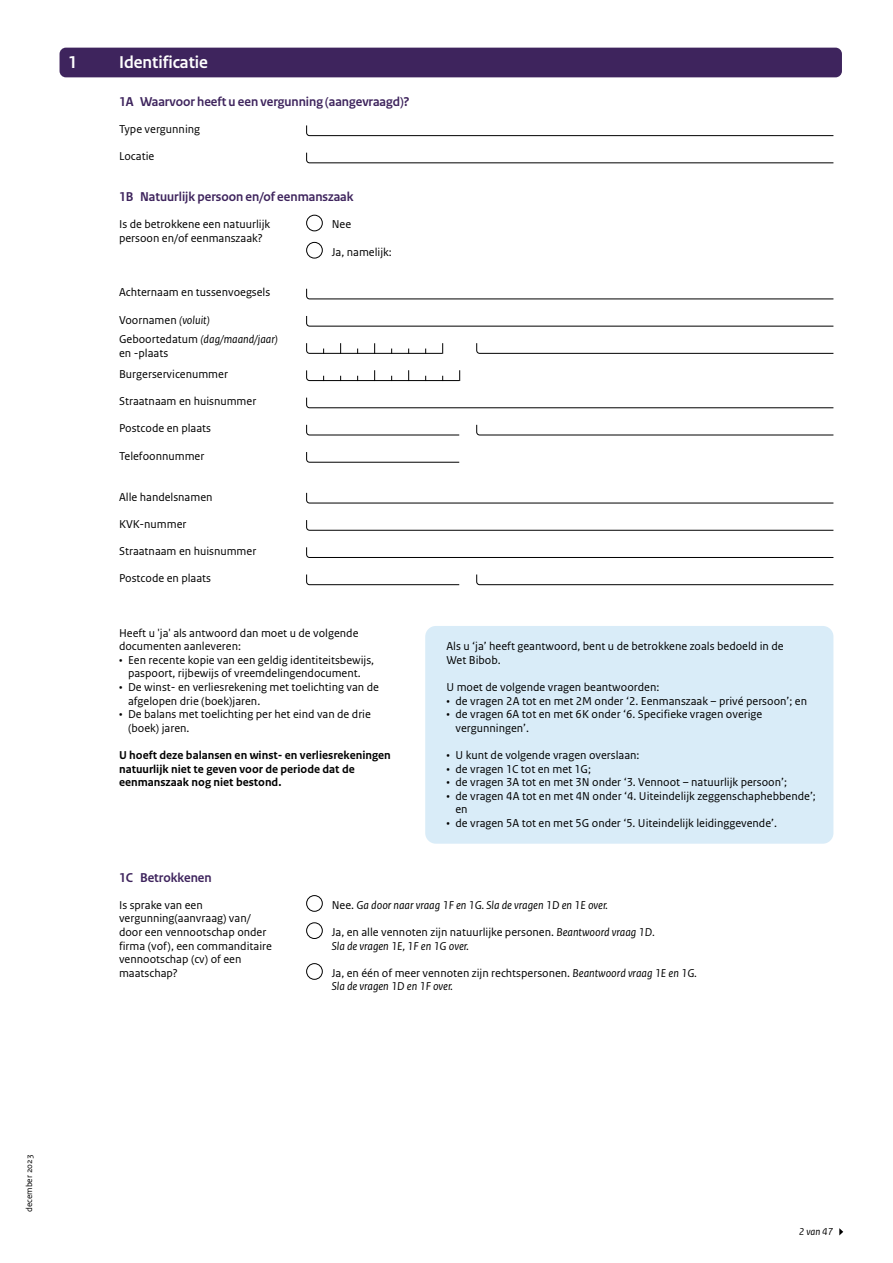
<style>
.page{position:relative;width:893px;height:1263px;background:#fff}
.page>*{position:absolute;margin:0;border:0;box-sizing:border-box;transform-origin:0 0}
.Kop_wit{font:700 18px "Rijksoverheid Sans Heading";color:#fff}
.Alineakop_H3{font:700 13.5px "Rijksoverheid Sans Heading";color:#3e245d}
.Tekst_invulkaders{font:12px/13.6px "Rijksoverheid Sans Text";color:#000}
.Tekst_invulkaders-2{font:italic 12px/13.6px "Rijksoverheid Sans Text";color:#000}
.Tekst_invulkaders_wi{font:700 12px/13.6px "Rijksoverheid Sans Text";color:#000}
.Bullets_introductie{font:12px/13.6px "Rijksoverheid Sans Text";color:#000}
.Tekst_invulkaders_-4{font:12px/13.6px "Rijksoverheid Sans Text";color:#000}
.t1{font:italic 10.5px "Rijksoverheid Sans Text";color:#000}
.t2{font:9px "Rijksoverheid Sans Text";color:#000}
.s1{font-style:italic}
.s2{font-style:normal}
</style>
<div class="page">
<svg style="left:839px;top:1228px;width:4px;height:7px"></svg>
<div style="left:425px;top:626px;width:408px;height:218px;background:#d9ecf8;border-radius:11px"></div>
<div style="left:60px;top:48px;width:782px;height:29px;background:#3e245d;border-radius:6px"></div>
<svg style="left:306px;top:125px;width:528px;height:12px"></svg>
<svg style="left:306px;top:288px;width:528px;height:12px"></svg>
<svg style="left:306px;top:316px;width:528px;height:11px"></svg>
<svg style="left:476px;top:343px;width:358px;height:11px"></svg>
<svg style="left:476px;top:424px;width:358px;height:12px"></svg>
<svg style="left:476px;top:574px;width:358px;height:12px"></svg>
<svg style="left:306px;top:424px;width:154px;height:12px"></svg>
<svg style="left:306px;top:574px;width:154px;height:12px"></svg>
<svg style="left:306px;top:397px;width:528px;height:12px"></svg>
<svg style="left:306px;top:547px;width:528px;height:11px"></svg>
<svg style="left:306px;top:452px;width:154px;height:11px"></svg>
<svg style="left:306px;top:492px;width:528px;height:12px"></svg>
<svg style="left:306px;top:520px;width:528px;height:11px"></svg>
<svg style="left:306px;top:152px;width:528px;height:12px"></svg>
<div style="left:306px;top:215px;width:17px;height:16px;border:1px solid #000;border-radius:50%"></div>
<div style="left:306px;top:242px;width:17px;height:17px;border:1px solid #000;border-radius:50%"></div>
<svg style="left:306px;top:343px;width:137px;height:11px"></svg>
<svg style="left:306px;top:370px;width:154px;height:11px"></svg>
<div style="left:306px;top:895px;width:17px;height:17px;border:1px solid #000;border-radius:50%"></div>
<div style="left:306px;top:922px;width:17px;height:17px;border:1px solid #000;border-radius:50%"></div>
<div style="left:306px;top:963px;width:17px;height:17px;border:1px solid #000;border-radius:50%"></div>
<h2 class="Kop_wit" style="left:68px;top:52px;width:11px">1</h2>
<h2 class="Kop_wit" style="left:119px;top:52px;width:90px">Identificatie</h2>
<h3 class="Alineakop_H3" style="left:119px;top:94px;width:292px">1A Waarvoor heeft u een vergunning (aangevraagd)?</h3>
<p class="Tekst_invulkaders" style="left:119px;top:123px;width:83px">Type vergunning</p>
<p class="Tekst_invulkaders" style="left:119px;top:150px;width:37px">Locatie</p>
<h3 class="Alineakop_H3" style="left:119px;top:189px;width:236px">1B Natuurlijk persoon en/of eenmanszaak</h3>
<p class="Tekst_invulkaders" style="left:119px;top:218px;width:153px">Is de betrokkene een natuurlijk persoon en/of eenmanszaak?</p>
<p class="Tekst_invulkaders" style="left:332px;top:218px;width:21px">Nee</p>
<p class="Tekst_invulkaders" style="left:332px;top:245px;width:62px">Ja, namelijk:</p>
<p class="Tekst_invulkaders" style="left:119px;top:286px;width:153px">Achternaam en tussenvoegsels</p>
<p class="Tekst_invulkaders" style="left:119px;top:313px;width:92px">Voornamen <span class="s1">(voluit)</span></p>
<p class="Tekst_invulkaders_-4" style="left:119px;top:333px;width:160px">Geboortedatum <span class="s1">(dag/maand/jaar) </span>en -plaats</p>
<p class="Tekst_invulkaders" style="left:119px;top:367px;width:110px">Burgerservicenummer</p>
<p class="Tekst_invulkaders" style="left:119px;top:395px;width:139px">Straatnaam en huisnummer</p>
<p class="Tekst_invulkaders" style="left:119px;top:422px;width:94px">Postcode en plaats</p>
<p class="Tekst_invulkaders" style="left:119px;top:449px;width:87px">Telefoonnummer</p>
<p class="Tekst_invulkaders" style="left:119px;top:490px;width:95px">Alle handelsnamen</p>
<p class="Tekst_invulkaders" style="left:119px;top:517px;width:69px">KVK-nummer</p>
<p class="Tekst_invulkaders" style="left:119px;top:544px;width:139px">Straatnaam en huisnummer</p>
<p class="Tekst_invulkaders" style="left:119px;top:572px;width:94px">Postcode en plaats</p>
<p class="Tekst_invulkaders" style="left:119px;top:626px;width:241px">Heeft u 'ja' als antwoord dan moet u de volgende documenten aanleveren:</p>
<p class="Tekst_invulkaders" style="left:119px;top:653px;width:257px;text-align:center">• Een recente kopie van een geldig identiteitsbewijs, paspoort, rijbewijs of vreemdelingendocument.</p>
<p class="Tekst_invulkaders" style="left:128px;top:680px;width:252px;text-indent:-9px">• De winst- en verliesrekening met toelichting van de afgelopen drie (boek)jaren.</p>
<p class="Tekst_invulkaders" style="left:128px;top:708px;width:244px;text-indent:-9px">• De balans met toelichting per het eind van de drie (boek) jaren.</p>
<p class="Tekst_invulkaders_wi" style="left:119px;top:748px;width:273px">U hoeft deze balansen en winst- en verliesrekeningen natuurlijk niet te geven voor de periode dat de eenmanszaak nog niet bestond.</p>
<p class="Bullets_introductie" style="left:446px;top:640px;width:339px">Als u ‘ja’ heeft geantwoord, bent u de betrokkene zoals bedoeld in de<br>Wet Bibob.</p>
<p class="Bullets_introductie" style="left:446px;top:680px;width:214px">U moet de volgende vragen beantwoorden:</p>
<p class="Tekst_invulkaders" style="left:446px;top:694px;width:362px">• de vragen 2A tot en met 2M onder ‘2. Eenmanszaak – privé persoon’; en</p>
<p class="Tekst_invulkaders" style="left:455px;top:708px;width:308px;text-indent:-9px">• de vragen 6A tot en met 6K onder ‘6. Specifieke vragen overige vergunningen’.</p>
<p class="Tekst_invulkaders" style="left:446px;top:748px;width:194px">• U kunt de volgende vragen overslaan:</p>
<p class="Tekst_invulkaders" style="left:446px;top:762px;width:146px">• de vragen 1C tot en met 1G;</p>
<p class="Tekst_invulkaders" style="left:446px;top:776px;width:342px">• de vragen 3A tot en met 3N onder ‘3. Vennoot – natuurlijk persoon’;</p>
<p class="Tekst_invulkaders" style="left:455px;top:789px;width:362px;text-indent:-9px">• de vragen 4A tot en met 4N onder ‘4. Uiteindelijk zeggenschaphebbende’; en</p>
<p class="Tekst_invulkaders" style="left:446px;top:816px;width:332px">• de vragen 5A tot en met 5G onder ‘5. Uiteindelijk leidinggevende’.</p>
<h3 class="Alineakop_H3" style="left:119px;top:869px;width:94px">1C Betrokkenen</h3>
<p class="Tekst_invulkaders" style="left:119px;top:898px;width:154px">Is sprake van een vergunning(aanvraag) van/ door een vennootschap onder firma (vof), een commanditaire vennootschap (cv) of een maatschap?</p>
<p class="Tekst_invulkaders-2" style="left:332px;top:898px;width:278px"><span class="s2">Nee.</span> Ga door naar vraag 1F en 1G. Sla de vragen 1D en 1E over.</p>
<p class="Tekst_invulkaders-2" style="left:332px;top:925px;width:325px"><span class="s2">Ja, en alle vennoten zijn natuurlijke personen.</span> Beantwoord vraag 1D.<br>Sla de vragen 1E, 1F en 1G over.</p>
<p class="Tekst_invulkaders-2" style="left:332px;top:966px;width:367px"><span class="s2">Ja, en één of meer vennoten zijn rechtspersonen.</span> Beantwoord vraag 1E en 1G.<br>Sla de vragen 1D en 1F over.</p>
<p class="t2" style="left:24px;top:1212px;width:59px;rotate:-90deg">december 2023</p>
<p class="t1" style="left:799px;top:1226px;width:36px">2 van 47</p>
</div>
